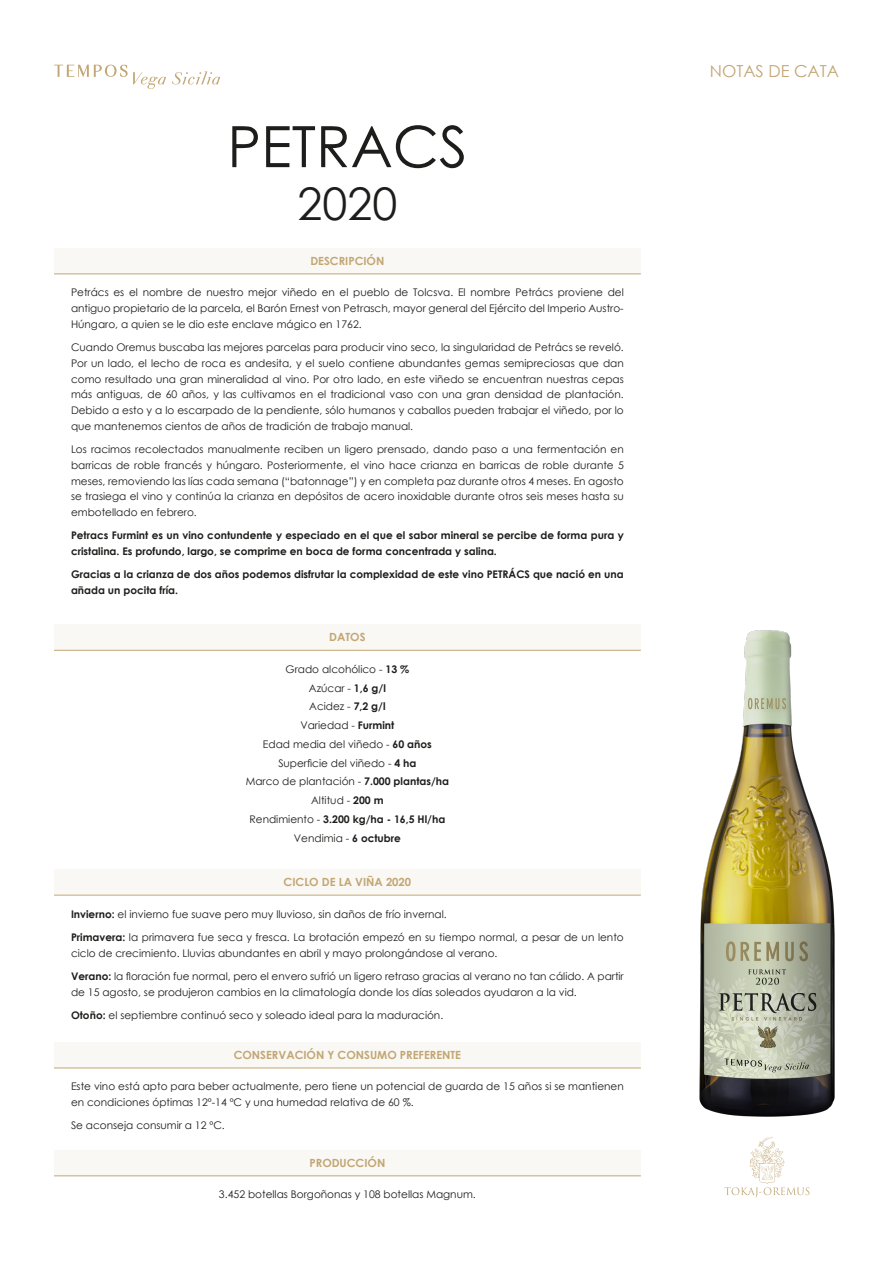
<style>
.page{position:relative;width:893px;height:1263px;background:#fff}
.page>*{position:absolute;margin:0;border:0;box-sizing:border-box;transform-origin:0 0}
.t1{font:57px "Century Gothic";color:#1d1d1b}
.t2{font:45px "Century Gothic";color:#1d1d1b}
.t3{font:16.5px "Century Gothic";color:#c2a673}
.t4{font:700 11.25px "Century Gothic";color:#c2a673}
.t5{font:10.5px/15.8px "Century Gothic";color:#1d1d1b;text-align:justify}
.t6{font:700 10.5px/15.8px "Century Gothic";color:#1d1d1b}
.s1{font-weight:700}
.s2{font-weight:400}
</style>
<div class="page">
<svg style="left:54px;top:65px;width:112px;height:24px"></svg>
<svg style="left:172px;top:71px;width:48px;height:13px"></svg>
<svg style="left:724px;top:1137px;width:85px;height:60px"></svg>
<div style="left:54px;top:248px;width:587px;height:26px;background:#faf8f4"></div>
<hr style="left:54px;top:274px;width:587px;height:1px;background:#c2a673">
<div style="left:54px;top:1042px;width:587px;height:26px;background:#faf8f4"></div>
<hr style="left:54px;top:1068px;width:587px;height:1px;background:#c2a673">
<div style="left:54px;top:869px;width:587px;height:26px;background:#faf8f4"></div>
<hr style="left:54px;top:895px;width:587px;height:1px;background:#c2a673">
<div style="left:54px;top:624px;width:587px;height:26px;background:#faf8f4"></div>
<hr style="left:54px;top:650px;width:587px;height:1px;background:#c2a673">
<div style="left:54px;top:1150px;width:587px;height:26px;background:#faf8f4"></div>
<hr style="left:54px;top:1175px;width:587px;height:1px;background:#c2a673">
<img style="left:699px;top:631px;width:136px;height:485px">
<p class="t1" style="left:227px;top:107px;width:242px">PETRACS</p>
<p class="t2" style="left:298px;top:172px;width:101px">2020</p>
<p class="t4" style="left:310px;top:252px;width:76px">DESCRIPCIÓN</p>
<p class="t5" style="left:71px;top:285px;width:554px">Petrács es el nombre de nuestro mejor viñedo en el pueblo de Tolcsva. El nombre Petrács proviene del antiguo propietario de la parcela, el Barón Ernest von Petrasch, mayor general del Ejército del Imperio Austro-Húngaro, a quien se le dio este enclave mágico en 1762.</p>
<p class="t5" style="left:71px;top:339px;width:554px">Cuando Oremus buscaba las mejores parcelas para producir vino seco, la singularidad de Petrács se reveló.<br>Por un lado, el lecho de roca es andesita, y el suelo contiene abundantes gemas semipreciosas que dan como resultado una gran mineralidad al vino. Por otro lado, en este viñedo se encuentran nuestras cepas más antiguas, de 60 años, y las cultivamos en el tradicional vaso con una gran densidad de plantación.<br>Debido a esto y a lo escarpado de la pendiente, sólo humanos y caballos pueden trabajar el viñedo, por lo que mantenemos cientos de años de tradición de trabajo manual.</p>
<p class="t5" style="left:71px;top:441px;width:554px">Los racimos recolectados manualmente reciben un ligero prensado, dando paso a una fermentación en barricas de roble francés y húngaro. Posteriormente, el vino hace crianza en barricas de roble durante 5 meses, removiendo las lías cada semana (“batonnage”) y en completa paz durante otros 4 meses. En agosto se trasiega el vino y continúa la crianza en depósitos de acero inoxidable durante otros seis meses hasta su embotellado en febrero.</p>
<p class="t6" style="left:71px;top:527px;width:554px">Petracs Furmint es un vino contundente y especiado en el que el sabor mineral se percibe de forma pura y cristalina. Es profundo, largo, se comprime en boca de forma concentrada y salina.</p>
<p class="t6" style="left:71px;top:566px;width:554px">Gracias a la crianza de dos años podemos disfrutar la complexidad de este vino PETRÁCS que nació en una añada un pocita fría.</p>
<p class="t4" style="left:329px;top:629px;width:38px">DATOS</p>
<p class="t5" style="left:286px;top:661px;width:125px">Grado alcohólico - <span class="s1">13 %</span></p>
<p class="t5" style="left:309px;top:680px;width:78px">Azúcar - <span class="s1">1,6 g/l</span></p>
<p class="t5" style="left:309px;top:698px;width:78px">Acidez - <span class="s1">7,2 g/l</span></p>
<p class="t5" style="left:300px;top:717px;width:96px">Variedad - <span class="s1">Furmint</span></p>
<p class="t5" style="left:263px;top:736px;width:170px">Edad media del viñedo - <span class="s1">60 años</span></p>
<p class="t5" style="left:278px;top:755px;width:140px">Superficie del viñedo - <span class="s1">4 ha</span></p>
<p class="t5" style="left:246px;top:773px;width:205px">Marco de plantación - <span class="s1">7.000 plantas/ha</span></p>
<p class="t5" style="left:311px;top:792px;width:74px">Altitud - <span class="s1">200 m</span></p>
<p class="t6" style="left:249px;top:811px;width:197px"><span class="s2">Rendimiento -</span> 3.200 kg/ha - 16,5 Hl/ha</p>
<p class="t5" style="left:294px;top:830px;width:109px">Vendimia - <span class="s1">6 octubre</span></p>
<p class="t4" style="left:284px;top:873px;width:129px">CICLO DE LA VIÑA 2020</p>
<p class="t5" style="left:71px;top:906px;width:377px"><span class="s1">Invierno:</span> el invierno fue suave pero muy lluvioso, sin daños de frío invernal.</p>
<p class="t5" style="left:71px;top:929px;width:554px"><span class="s1">Primavera:</span> la primavera fue seca y fresca. La brotación empezó en su tiempo normal, a pesar de un lento ciclo de crecimiento. Lluvias abundantes en abril y mayo prolongándose al verano.</p>
<p class="t5" style="left:71px;top:968px;width:554px"><span class="s1">Verano:</span> la floración fue normal, pero el envero sufrió un ligero retraso gracias al verano no tan cálido. A partir de 15 agosto, se produjeron cambios en la climatología donde los días soleados ayudaron a la vid.</p>
<p class="t5" style="left:71px;top:1007px;width:374px"><span class="s1">Otoño:</span> el septiembre continuó seco y soleado ideal para la maduración.</p>
<p class="t4" style="left:234px;top:1046px;width:229px">CONSERVACIÓN Y CONSUMO PREFERENTE</p>
<p class="t5" style="left:71px;top:1079px;width:554px">Este vino está apto para beber actualmente, pero tiene un potencial de guarda de 15 años si se mantienen en condiciones óptimas 12º-14 ºC y una humedad relativa de 60 %.</p>
<p class="t5" style="left:71px;top:1118px;width:155px">Se aconseja consumir a 12 ºC.</p>
<p class="t4" style="left:309px;top:1154px;width:77px">PRODUCCIÓN</p>
<p class="t5" style="left:219px;top:1186px;width:258px">3.452 botellas Borgoñonas y 108 botellas Magnum.</p>
<p class="t3" style="left:710px;top:60px;width:131px">NOTAS DE CATA</p>
</div>
